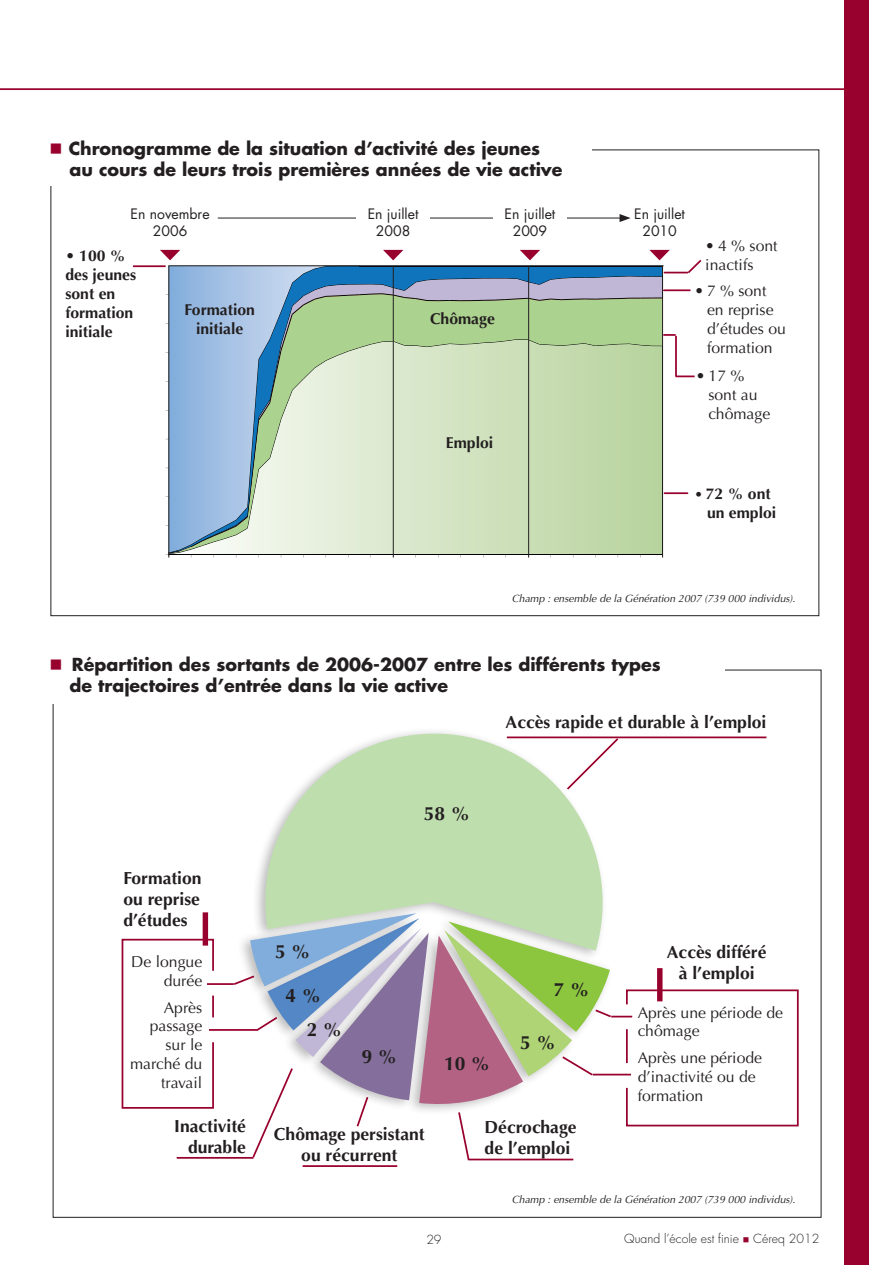
<style>
.page{position:relative;width:869px;height:1265px;background:#fff}
.page>*{position:absolute;margin:0;border:0;box-sizing:border-box;transform-origin:0 0}
.t1{font:700 19.25px "Optima";color:#231f20}
.D-Visuels-Titres{font:700 17.5px/21px "Futura";color:#231f20}
.t2{font:700 17.5px/21px "Optima";color:#231f20;text-align:center}
.G-Texte{font:15.75px/18.9px "Optima";color:#231f20}
.t3{font:700 15.75px/18.9px "Optima";color:#231f20}
.t4{font:14px/16.8px "Futura";color:#231f20;text-align:center}
.t5{font:300 12.25px "Futura";color:#231f20}
.D-Champs{font:italic 10.5px "Optima";color:#231f20}
.s1{color:#98012d}
.s2{font-weight:400}
.s3{font-size:14px}
</style>
<div class="page">
<svg style="left:256px;top:731px;width:347px;height:182px;fill:#bfdeae"></svg>
<div style="left:236px;top:906px;width:183px;height:91px;background:#231f20;opacity:.3"></div>
<hr style="left:0;top:88px;width:860px;height:2px;background:#98012d">
<hr style="left:218px;top:218px;width:404px;height:1px;background:#231f20">
<svg style="left:619px;top:214px;width:11px;height:8px"></svg>
<div style="left:356px;top:208px;width:73px;height:34px;background:#fff"></div>
<div style="left:493px;top:208px;width:73px;height:34px;background:#fff"></div>
<svg style="left:160px;top:250px;width:542px;height:307px;background:#bed2c4"></svg>
<hr style="left:506px;top:737px;width:260px;height:1px;background:#98012d">
<svg style="left:564px;top:736px;width:56px;height:55px"></svg>
<svg style="left:202px;top:912px;width:6px;height:34px"></svg>
<div style="left:121px;top:939px;width:93px;height:170px;border:2px solid #98012d"></div>
<div style="left:204px;top:1017px;width:24px;height:25px;background:#fff"></div>
<div style="left:206px;top:971px;width:24px;height:25px;background:#fff"></div>
<hr style="left:209px;top:1029px;width:49px;height:2px;background:#98012d">
<hr style="left:207px;top:983px;width:27px;height:2px;background:#98012d">
<hr style="left:177px;top:1157px;width:76px;height:2px;background:#98012d">
<svg style="left:657px;top:968px;width:5px;height:33px"></svg>
<div style="left:625px;top:989px;width:173px;height:137px;border:2px solid #98012d"></div>
<svg style="left:232px;top:913px;width:400px;height:248px"></svg>
<hr style="left:302px;top:1165px;width:95px;height:2px;background:#98012d">
<hr style="left:133px;top:265px;width:32px;height:2px;background:#98012d">
<div style="left:844px;top:0;width:24px;height:1265px;background:#98012d"></div>
<p class="D-Visuels-Titres" style="left:69px;top:137px;width:494px;text-indent:-20px"><span class="s1">■</span> Chronogramme de la situation d’activité des jeunes au cours de leurs trois premières années de vie active</p>
<p class="t4" style="left:130px;top:205px;width:80px">En novembre</p>
<p class="t4" style="left:153px;top:222px;width:36px">2006</p>
<p class="t3" style="left:65px;top:247px;width:72px"><span class="s2">•</span> 100 % des jeunes sont en formation initiale</p>
<p class="t3" style="left:184px;top:300px;width:72px;text-align:center">Formation initiale</p>
<p class="t4" style="left:367px;top:205px;width:52px">En juillet<br>2008</p>
<p class="t4" style="left:634px;top:205px;width:52px">En juillet<br>2010</p>
<p class="t4" style="left:504px;top:205px;width:52px">En juillet<br>2009</p>
<p class="t3" style="left:430px;top:309px;width:66px">Chômage</p>
<p class="t3" style="left:446px;top:433px;width:49px">Emploi</p>
<p class="G-Texte" style="left:705px;top:236px;width:74px">• 4 % sont inactifs</p>
<p class="G-Texte" style="left:706px;top:282px;width:80px;text-indent:-12px">• 7 % sont en reprise d’études ou formation</p>
<p class="G-Texte" style="left:708px;top:367px;width:63px;text-indent:-12px">• 17 % sont au chômage</p>
<p class="t3" style="left:706px;top:484px;width:71px;text-indent:-12px"><span class="s3">•</span> 72 % ont un emploi</p>
<p class="D-Champs" style="left:511px;top:592px;width:285px">Champ : ensemble de la Génération 2007 (739 000 individus).</p>
<p class="D-Visuels-Titres" style="left:69px;top:653px;width:592px;text-indent:-20px"><span class="s1">■</span> Répartition des sortants de 2006-2007 entre les différents types de trajectoires d’entrée dans la vie active</p>
<p class="t2" style="left:505px;top:712px;width:262px">Accès rapide et durable à l’emploi</p>
<p class="t2" style="left:123px;top:868px;width:80px;text-align:justify">Formation ou reprise d’études</p>
<p class="G-Texte" style="left:131px;top:952px;width:72px;text-align:right">De longue durée</p>
<p class="G-Texte" style="left:130px;top:998px;width:74px;text-align:right">Après passage sur le marché du travail</p>
<p class="t2" style="left:174px;top:1115px;width:73px;text-align:right">Inactivité durable</p>
<p class="t1" style="left:423px;top:802px;width:48px">58 %</p>
<p class="t1" style="left:275px;top:940px;width:37px">5 %</p>
<p class="t1" style="left:285px;top:984px;width:37px">4 %</p>
<p class="t1" style="left:307px;top:1018px;width:37px">2 %</p>
<p class="t1" style="left:361px;top:1046px;width:37px">9 %</p>
<p class="t1" style="left:444px;top:1053px;width:48px">10 %</p>
<p class="t1" style="left:553px;top:979px;width:37px">7 %</p>
<p class="t1" style="left:520px;top:1031px;width:37px">5 %</p>
<p class="t2" style="left:274px;top:1124px;width:152px">Chômage persistant ou récurrent</p>
<p class="t2" style="left:484px;top:1117px;width:93px;text-align:left">Décrochage de l’emploi</p>
<p class="t2" style="left:666px;top:942px;width:101px">Accès différé à l’emploi</p>
<p class="G-Texte" style="left:637px;top:1003px;width:147px">Après une période de chômage</p>
<p class="G-Texte" style="left:637px;top:1049px;width:126px">Après une période d’inactivité ou de formation</p>
<p class="D-Champs" style="left:511px;top:1194px;width:285px">Champ : ensemble de la Génération 2007 (739 000 individus).</p>
<p class="t5" style="left:426px;top:1232px;width:17px">29</p>
<p class="t5" style="left:624px;top:1230px;width:196px">Quand l’école est finie <span class="s1">■</span> Céreq 2012</p>
</div>
